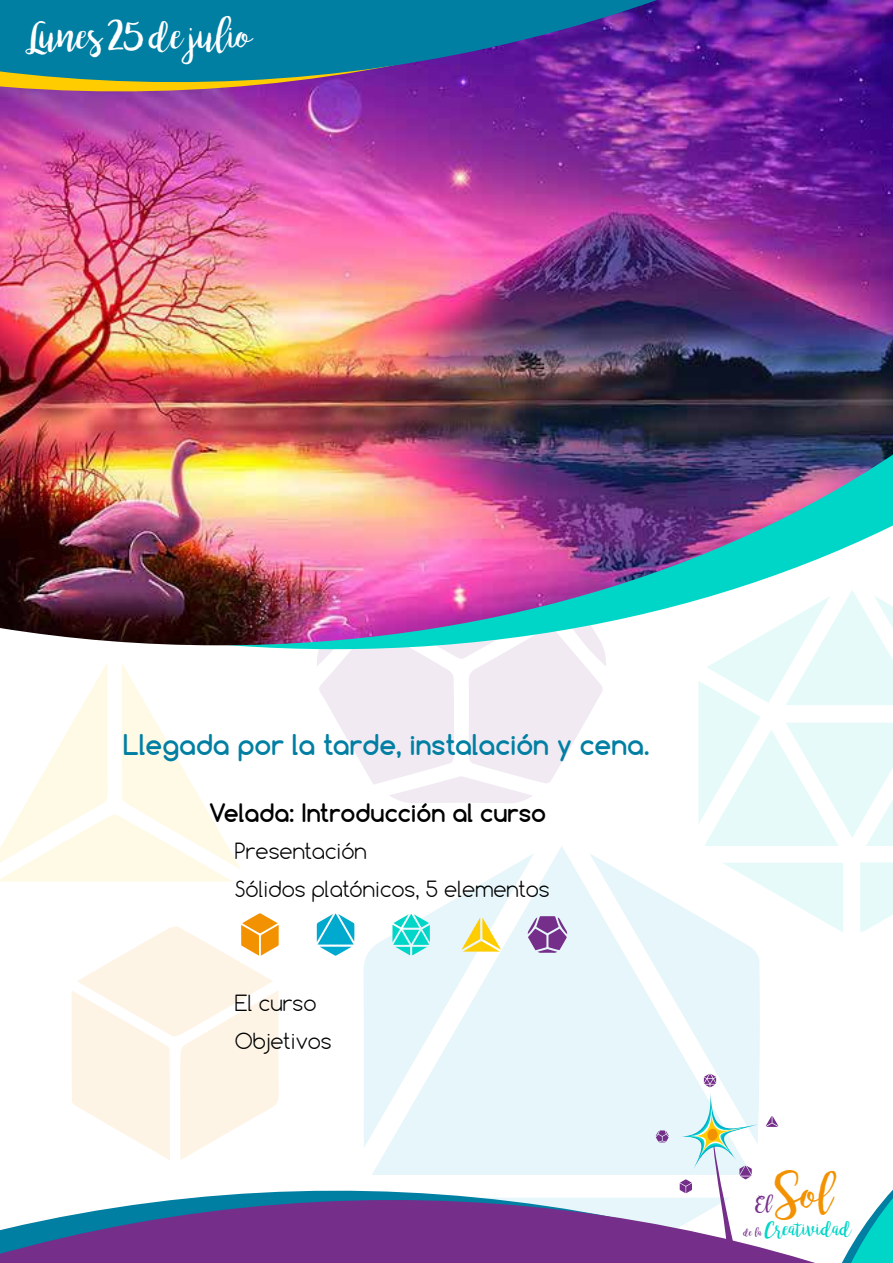
<style>
.page{position:relative;width:893px;height:1263px;background:#fff}
.page>*{position:absolute;margin:0;border:0;box-sizing:border-box;transform-origin:0 0}
.t1{font:47.4px "bromello";color:#f39200}
.t2{font:40.35px "bromello";color:#fff}
.t3{font:700 27px "Comfortaa";color:#007fa3}
.t4{font:700 24px "Comfortaa";color:#000}
.t5{font:300 21px/38px "Comfortaa";color:#000}
.t6{font:20.85px "bromello";color:#00d6c7}
.t7{font:19.65px "bromello";color:#752f8a}
.s1{font-size:10.35px;color:#752f8a}
</style>
<div class="page">
<svg style="left:760px;top:863px;width:83px;height:69px"></svg>
<svg style="left:860px;top:862px;width:33px;height:70px;background:#e9fbf9"></svg>
<svg style="left:698px;top:649px;width:195px;height:197px"></svg>
<svg style="left:317px;top:649px;width:289px;height:154px"></svg>
<svg style="left:0;top:663px;width:241px;height:218px"></svg>
<svg style="left:534px;top:846px;width:55px;height:179px;fill:#e6f6fa"></svg>
<svg style="left:589px;top:854px;width:171px;height:171px;fill:#e6f6fa"></svg>
<svg style="left:364px;top:854px;width:170px;height:171px;fill:#e6f6fa"></svg>
<svg style="left:364px;top:1025px;width:396px;height:9px;background:#e8f7fa"></svg>
<svg style="left:0;top:1034px;width:802px;height:229px"></svg>
<svg style="left:802px;top:1189px;width:91px;height:74px"></svg>
<svg style="left:704px;top:1074px;width:12px;height:13px"></svg>
<svg style="left:393px;top:1093px;width:365px;height:170px"></svg>
<svg style="left:765px;top:1116px;width:13px;height:11px"></svg>
<img style="left:0;top:257px;width:893px;height:388px">
<svg style="left:392px;top:913px;width:38px;height:42px;background:#6ee6df"></svg>
<svg style="left:317px;top:913px;width:37px;height:43px"></svg>
<svg style="left:528px;top:916px;width:39px;height:37px"></svg>
<svg style="left:72px;top:913px;width:207px;height:247px"></svg>
<svg style="left:461px;top:917px;width:40px;height:34px"></svg>
<img style="left:0;top:248px;width:893px;height:9px">
<img style="left:0;top:0;width:893px;height:248px">
<h2 class="t2" style="left:27px;top:11px;width:227px">Lunes 25 de julio</h2>
<p class="t3" style="left:123px;top:727px;width:527px">Llegada por la tarde, instalación y cena.</p>
<p class="t4" style="left:209px;top:797px;width:338px">Velada: Introducción al curso</p>
<p class="t5" style="left:235px;top:832px;width:316px">Presentación<br>Sólidos platónicos, 5 elementos</p>
<p class="t5" style="left:235px;top:984px;width:99px">El curso<br>Objetivos</p>
<h1 class="t1" style="left:775px;top:1165px;width:60px">Sol</h1>
<p class="t6" style="left:744px;top:1215px;width:110px"><span class="s1">de la</span> Creatividad</p>
<p class="t7" style="left:756px;top:1192px;width:18px">El</p>
</div>
